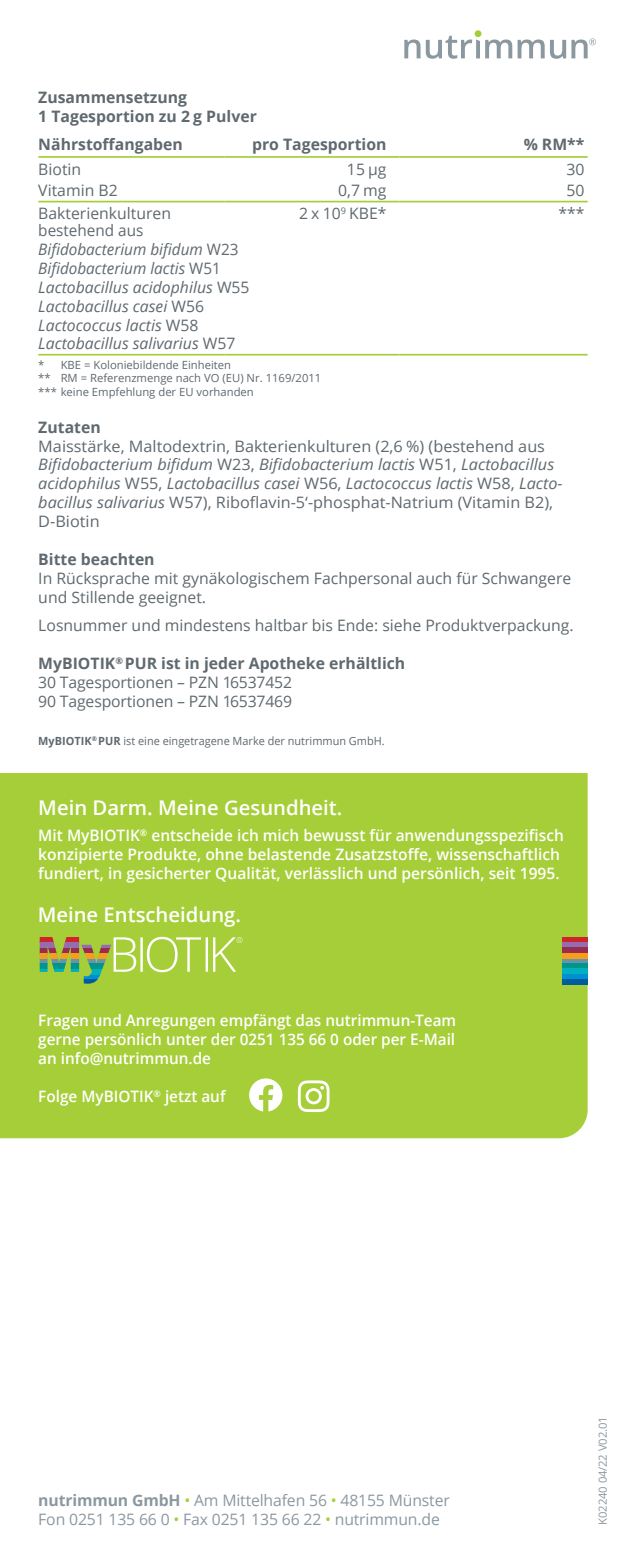
<style>
.page{position:relative;width:626px;height:1563px;background:#fff}
.page>*{position:absolute;margin:0;border:0;box-sizing:border-box;transform-origin:0 0}
.t1{font:600 20.25px "Open Sans";color:#fff}
.t2{font:15.75px/18.9px "Open Sans";color:#5f696f}
.t3{font:600 15.75px/18.9px "Open Sans";color:#fff;text-align:justify}
.t4{font:italic 15.75px/18.9px "Open Sans";color:#5f696f}
.t5{font:700 15.75px/18.9px "Open Sans";color:#5f696f}
.t6{font:15.75px/18.9px "Open Sans";letter-spacing:-.01em;color:#8b98a0}
.t7{font:11.25px/13.5px "Open Sans";color:#5f696f}
.t8{font:11.25px "Open Sans";letter-spacing:-.01em;color:#8b98a0}
.s1{font-style:normal}
.s2{font-style:italic}
.s3{font-weight:700}
.s4{color:#a6ce39}
</style>
<div class="page">
<hr style="left:38px;top:156px;width:186px;height:2px;background:#a6ce39">
<hr style="left:224px;top:156px;width:175px;height:2px;background:#a6ce39">
<hr style="left:399px;top:156px;width:188px;height:2px;background:#a6ce39">
<hr style="left:38px;top:201px;width:186px;height:1px;background:#a6ce39">
<hr style="left:224px;top:201px;width:175px;height:1px;background:#a6ce39">
<hr style="left:399px;top:201px;width:188px;height:1px;background:#a6ce39">
<hr style="left:38px;top:354px;width:186px;height:1px;background:#a6ce39">
<hr style="left:224px;top:354px;width:175px;height:1px;background:#a6ce39">
<hr style="left:399px;top:354px;width:188px;height:1px;background:#a6ce39">
<svg style="left:404px;top:36px;width:191px;height:23px"></svg>
<div style="left:474px;top:30px;width:7px;height:7px;background:#a6ce39;border-radius:50%"></div>
<div style="left:0;top:773px;width:587px;height:365px;background:#a6ce39"></div>
<svg style="left:113px;top:937px;width:129px;height:35px;background:#b9d864"></svg>
<svg style="left:40px;top:958px;width:70px;height:5px"></svg>
<svg style="left:40px;top:937px;width:70px;height:5px"></svg>
<svg style="left:40px;top:942px;width:71px;height:6px"></svg>
<svg style="left:40px;top:948px;width:70px;height:5px"></svg>
<svg style="left:40px;top:953px;width:70px;height:5px"></svg>
<svg style="left:40px;top:963px;width:70px;height:6px"></svg>
<svg style="left:40px;top:974px;width:70px;height:5px"></svg>
<svg style="left:40px;top:979px;width:70px;height:4px"></svg>
<svg style="left:40px;top:969px;width:70px;height:5px"></svg>
<svg style="left:561px;top:958px;width:26px;height:5px"></svg>
<div style="left:561px;top:937px;width:26px;height:6px;background:#d1232a"></div>
<div style="left:561px;top:942px;width:26px;height:6px;background:#956cae"></div>
<div style="left:561px;top:947px;width:26px;height:6px;background:#942d4e"></div>
<div style="left:561px;top:953px;width:26px;height:5px;background:#f89c1c"></div>
<div style="left:561px;top:963px;width:26px;height:5px;background:#00958a"></div>
<div style="left:561px;top:973px;width:26px;height:6px;background:#008fd5"></div>
<div style="left:561px;top:979px;width:26px;height:5px;background:#005d9c"></div>
<div style="left:561px;top:968px;width:26px;height:6px;background:#00b0bc"></div>
<svg style="left:249px;top:1078px;width:33px;height:33px"></svg>
<svg style="left:297px;top:1080px;width:32px;height:32px"></svg>
<p class="t5" style="left:38px;top:87px;width:220px">Zusammensetzung<br>1 Tagesportion zu 2 g Pulver</p>
<p class="t5" style="left:38px;top:134px;width:146px">Nährstoffangaben</p>
<p class="t5" style="left:252px;top:134px;width:136px">pro Tagesportion</p>
<p class="t5" style="left:523px;top:134px;width:62px">% RM**</p>
<p class="t2" style="left:38px;top:159px;width:44px">Biotin</p>
<p class="t2" style="left:346px;top:159px;width:41px">15 μg</p>
<p class="t2" style="left:566px;top:159px;width:20px">30</p>
<p class="t2" style="left:38px;top:180px;width:81px">Vitamin B2</p>
<p class="t2" style="left:338px;top:180px;width:50px">0,7 mg</p>
<p class="t2" style="left:566px;top:180px;width:20px">50</p>
<p class="t2" style="left:38px;top:204px;width:134px">Bakterienkulturen</p>
<p class="t2" style="left:299px;top:204px;width:89px">2 x 10<sup>9</sup> KBE*</p>
<p class="t2" style="left:558px;top:204px;width:28px">***</p>
<p class="t4" style="left:38px;top:220px;width:213px"><span class="s1">bestehend aus<br></span>Bifidobacterium bifidum <span class="s1">W23<br></span>Bifidobacterium lactis <span class="s1">W51<br></span>Lactobacillus acidophilus <span class="s1">W55<br></span>Lactobacillus casei <span class="s1">W56<br></span>Lactococcus lactis <span class="s1">W58<br></span>Lactobacillus salivarius <span class="s1">W57</span></p>
<p class="t7" style="left:38px;top:358px;width:284px">* KBE = Koloniebildende Einheiten<br>** RM = Referenzmenge nach VO (EU) Nr. 1169/2011 *** keine Empfehlung der EU vorhanden</p>
<p class="t5" style="left:38px;top:417px;width:64px">Zutaten</p>
<p class="t2" style="left:38px;top:436px;width:525px">Maisstärke, Maltodextrin, Bakterienkulturen (2,6 %) (bestehend aus <span class="s2">Bifidobacterium bifidum</span> W23, <span class="s2">Bifidobacterium lactis</span> W51, <span class="s2">Lactobacillus acidophilus</span> W55, <span class="s2">Lactobacillus casei</span> W56, <span class="s2">Lactococcus lactis</span> W58, <span class="s2">Lacto&shy;bacillus salivarius</span> W57), Riboflavin-5‘-phosphat-Natrium (Vitamin B2), D-Biotin</p>
<p class="t5" style="left:38px;top:549px;width:118px">Bitte beachten</p>
<p class="t2" style="left:38px;top:568px;width:534px">In Rücksprache mit gynäkologischem Fachpersonal auch für Schwangere und Stillende geeignet.</p>
<p class="t2" style="left:38px;top:615px;width:536px">Losnummer und mindestens haltbar bis Ende: siehe Produktverpackung.</p>
<p class="t2" style="left:38px;top:653px;width:368px"><span class="s3">MyBIOTIK</span><sup>®</sup> <span class="s3">PUR ist in jeder Apotheke erhältlich<br></span>30 Tagesportionen – PZN 16537452<br>90 Tagesportionen – PZN 16537469</p>
<p class="t7" style="left:38px;top:733px;width:347px"><span class="s3">MyBIOTIK</span><sup>®</sup> <span class="s3">PUR</span> ist eine eingetragene Marke der nutrimmun GmbH.</p>
<p class="t1" style="left:38px;top:794px;width:305px">Mein Darm. Meine Gesundheit.</p>
<p class="t3" style="left:38px;top:826px;width:526px;text-align:left">Mit MyBIOTIK<sup>®</sup> entscheide ich mich bewusst für anwendungsspezifisch konzipierte Produkte, ohne belastende Zusatzstoffe, wissenschaftlich fundiert, in gesicherter Qualität, verlässlich und persönlich, seit 1995.</p>
<p class="t1" style="left:38px;top:900px;width:205px">Meine Entscheidung.</p>
<p class="t3" style="left:38px;top:1011px;width:419px">Fragen und Anregungen empfängt das nutrimmun-Team gerne persönlich unter der 0251 135 66 0 oder per E-Mail an info@nutrimmun.de</p>
<p class="t3" style="left:38px;top:1086px;width:188px">Folge MyBIOTIK<sup>®</sup> jetzt auf</p>
<p class="t6" style="left:38px;top:1490px;width:412px"><span class="s3">nutrimmun GmbH</span> <span class="s4">•</span> Am Mittelhafen 56 <span class="s4">•</span> 48155 Mü nster<br>Fon 0251 135 66 0 <span class="s4">•</span> Fax 0251 135 66 22 <span class="s4">•</span> nutrimmun.de</p>
<p class="t8" style="left:594px;top:1524px;width:110px;rotate:-90deg">K02240 04/22 V02.01</p>
</div>
